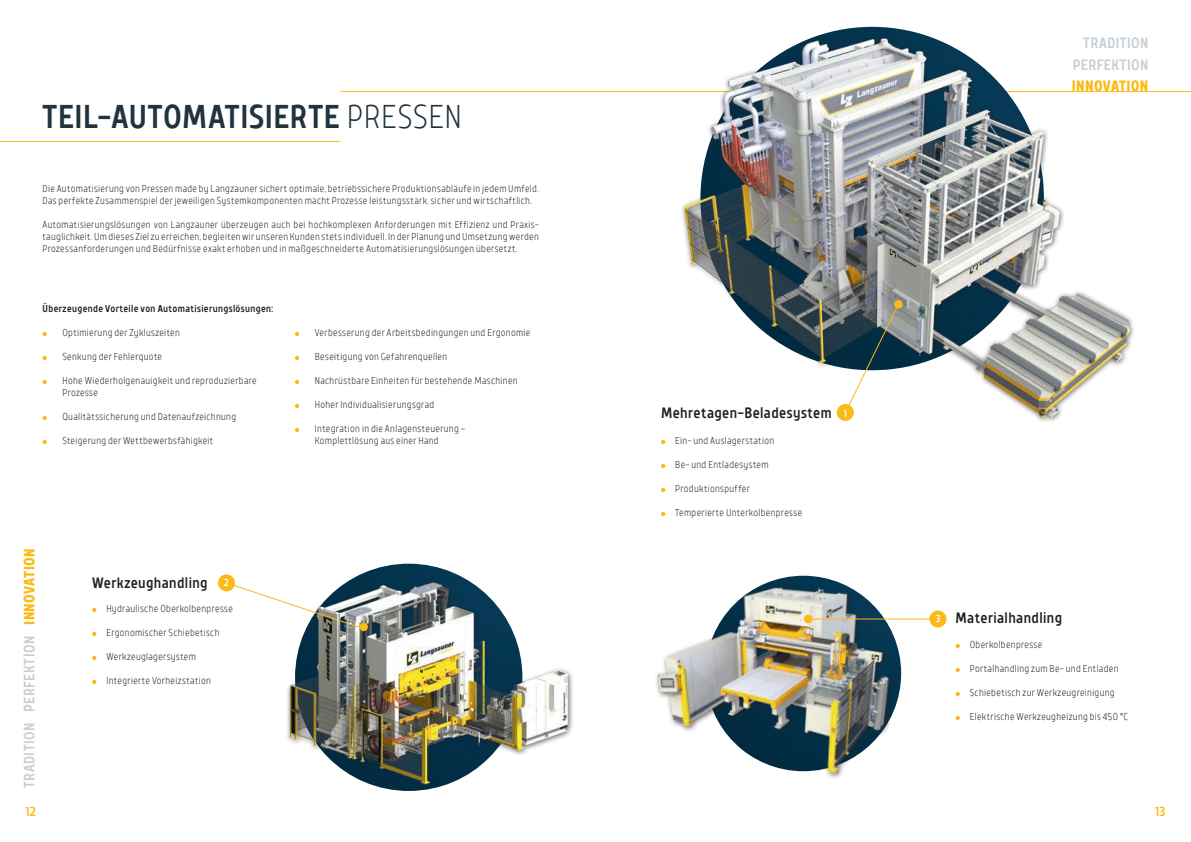
<style>
.page{position:relative;width:1191px;height:842px;background:#fff}
.page>*{position:absolute;margin:0;border:0;box-sizing:border-box;transform-origin:0 0}
.t1{font:500 33px "TT Teds";letter-spacing:.02em;color:#22333e}
.t2{font:500 15px "TT Teds";letter-spacing:.025em;color:#231f20}
.t3{font:500 15px/21.3px "TT Teds";letter-spacing:.025em;color:#c7cfd6;text-align:right}
.t4{font:700 15px "TT Teds";letter-spacing:.025em;color:#fcba17}
.t5{font:500 13px "TT Teds";color:#fcba17}
.t6{font:300 10px/12px "TT Teds";letter-spacing:.035em;color:#231f20}
.t7{font:500 10px "TT Teds";letter-spacing:.035em;color:#231f20}
.t8{font:500 10px "TT Teds";color:#fff}
.s1{font-weight:300}
.s2{font-weight:700;color:#fcba17}
</style>
<div class="page">
<img style="left:656px;top:575px;width:243px;height:203px">
<hr style="left:340px;top:91px;width:851px;height:1px;background:#fcba17">
<hr style="left:0;top:141px;width:340px;height:1px;background:#fcba17">
<img style="left:665px;top:26px;width:493px;height:396px">
<img style="left:287px;top:563px;width:286px;height:228px">
<svg style="left:955px;top:644px;width:4px;height:4px"></svg>
<svg style="left:955px;top:668px;width:4px;height:4px"></svg>
<svg style="left:955px;top:692px;width:4px;height:4px"></svg>
<svg style="left:955px;top:716px;width:4px;height:4px"></svg>
<svg style="left:661px;top:440px;width:4px;height:4px"></svg>
<svg style="left:661px;top:464px;width:4px;height:4px"></svg>
<svg style="left:661px;top:488px;width:4px;height:4px"></svg>
<svg style="left:661px;top:512px;width:4px;height:4px"></svg>
<svg style="left:92px;top:608px;width:4px;height:4px"></svg>
<svg style="left:92px;top:632px;width:4px;height:4px"></svg>
<svg style="left:92px;top:656px;width:4px;height:4px"></svg>
<svg style="left:92px;top:680px;width:4px;height:4px"></svg>
<hr style="left:807px;top:618px;width:127px;height:1px;background:#fcba17">
<div style="left:804px;top:615px;width:8px;height:8px;background:#fcba17;border-radius:50%"></div>
<div style="left:929px;top:610px;width:17px;height:17px;background:#fcba17;border-radius:50%"></div>
<svg style="left:844px;top:303px;width:55px;height:111px"></svg>
<div style="left:894px;top:300px;width:8px;height:9px;background:#fcba17;border-radius:50%"></div>
<div style="left:837px;top:404px;width:17px;height:17px;background:#fcba17;border-radius:50%"></div>
<svg style="left:225px;top:582px;width:140px;height:48px"></svg>
<div style="left:359px;top:623px;width:9px;height:8px;background:#fcba17;border-radius:50%"></div>
<div style="left:218px;top:574px;width:17px;height:17px;background:#fcba17;border-radius:50%"></div>
<svg style="left:43px;top:332px;width:4px;height:4px"></svg>
<svg style="left:43px;top:356px;width:4px;height:4px"></svg>
<svg style="left:43px;top:380px;width:4px;height:4px"></svg>
<svg style="left:43px;top:416px;width:4px;height:4px"></svg>
<svg style="left:43px;top:440px;width:4px;height:4px"></svg>
<svg style="left:295px;top:332px;width:4px;height:4px"></svg>
<svg style="left:295px;top:356px;width:4px;height:4px"></svg>
<svg style="left:295px;top:380px;width:4px;height:4px"></svg>
<svg style="left:295px;top:404px;width:4px;height:4px"></svg>
<svg style="left:295px;top:428px;width:4px;height:4px"></svg>
<h1 class="t1" style="left:43px;top:95px;width:421px">TEIL-AUTOMATISIERTE <span class="s1">PRESSEN</span></h1>
<p class="t6" style="left:43px;top:183px;width:498px">Die Automatisierung von Pressen made by Langzauner sichert optimale, betriebssichere Produktionsabläufe in jedem Umfeld.<br>Das perfekte Zusammenspiel der jeweiligen Systemkomponenten macht Prozesse leistungsstark, sicher und wirtschaftlich.</p>
<p class="t6" style="left:43px;top:219px;width:498px;text-align:justify">Automatisierungslösungen von Langzauner überzeugen auch bei hochkomplexen Anforderungen mit Effizienz und Praxis&shy;tauglichkeit. Um dieses Ziel zu erreichen, begleiten wir unseren Kunden stets individuell. In der Planung und Umsetzung werden Prozessanforderungen und Bedürfnisse exakt erhoben und in maßgeschneiderte Automatisierungslösungen übersetzt.</p>
<p class="t7" style="left:43px;top:302px;width:232px">Überzeugende Vorteile von Automatisierungslösungen:</p>
<p class="t6" style="left:62px;top:327px;width:119px">Optimierung der Zykluszeiten</p>
<p class="t6" style="left:62px;top:351px;width:101px">Senkung der Fehlerquote</p>
<p class="t6" style="left:62px;top:375px;width:196px">Hohe Wiederholgenauigkeit und reproduzierbare<br>Prozesse</p>
<p class="t6" style="left:62px;top:411px;width:175px">Qualitätssicherung und Datenaufzeichnung</p>
<p class="t6" style="left:62px;top:435px;width:152px">Steigerung der Wettbewerbsfähigkeit</p>
<p class="t6" style="left:315px;top:327px;width:217px">Verbesserung der Arbeitsbedingungen und Ergonomie</p>
<p class="t6" style="left:315px;top:351px;width:134px">Beseitigung von Gefahrenquellen</p>
<p class="t6" style="left:315px;top:375px;width:204px">Nachrüstbare Einheiten für bestehende Maschinen</p>
<p class="t6" style="left:315px;top:399px;width:121px">Hoher Individualisierungsgrad</p>
<p class="t6" style="left:315px;top:423px;width:152px">Integration in die Anlagensteuerung –<br>Komplettlösung aus einer Hand</p>
<h2 class="t2" style="left:661px;top:403px;width:172px">Mehretagen-Beladesystem</h2>
<p class="t6" style="left:675px;top:435px;width:100px">Ein- und Auslagerstation</p>
<p class="t6" style="left:675px;top:459px;width:95px">Be- und Entladesystem</p>
<p class="t6" style="left:675px;top:483px;width:76px">Produktionspuffer</p>
<p class="t6" style="left:675px;top:507px;width:129px">Temperierte Unterkolbenpresse</p>
<p class="t8" style="left:844px;top:407px;width:5px">1</p>
<h2 class="t3" style="left:1072px;top:33px;width:77px">TRADITION<br>PERFEKTION</h2>
<h2 class="t4" style="left:1071px;top:76px;width:78px">INNOVATION</h2>
<h2 class="t3" style="left:19px;top:788px;width:241px;rotate:-90deg">TRADITION PERFEKTION <span class="s2">INNOVATION</span></h2>
<h3 class="t5" style="left:26px;top:803px;width:12px">12</h3>
<h3 class="t5" style="left:1155px;top:803px;width:12px">13</h3>
<h2 class="t2" style="left:92px;top:573px;width:117px">Werkzeughandling</h2>
<p class="t6" style="left:106px;top:603px;width:128px">Hydraulische Oberkolbenpresse</p>
<p class="t6" style="left:106px;top:627px;width:115px">Ergonomischer Schiebetisch</p>
<p class="t6" style="left:106px;top:651px;width:91px">Werkzeuglagersystem</p>
<p class="t6" style="left:106px;top:675px;width:106px">Integrierte Vorheizstation</p>
<p class="t8" style="left:224px;top:576px;width:6px">2</p>
<h2 class="t2" style="left:955px;top:608px;width:108px">Materialhandling</h2>
<p class="t6" style="left:969px;top:639px;width:74px">Oberkolbenpresse</p>
<p class="t6" style="left:969px;top:663px;width:150px">Portalhandling zum Be- und Entladen</p>
<p class="t6" style="left:969px;top:687px;width:146px">Schiebetisch zur Werkzeugreinigung</p>
<p class="t6" style="left:969px;top:711px;width:160px">Elektrische Werkzeugheizung bis 450 °C</p>
<p class="t8" style="left:935px;top:612px;width:6px">3</p>
</div>
